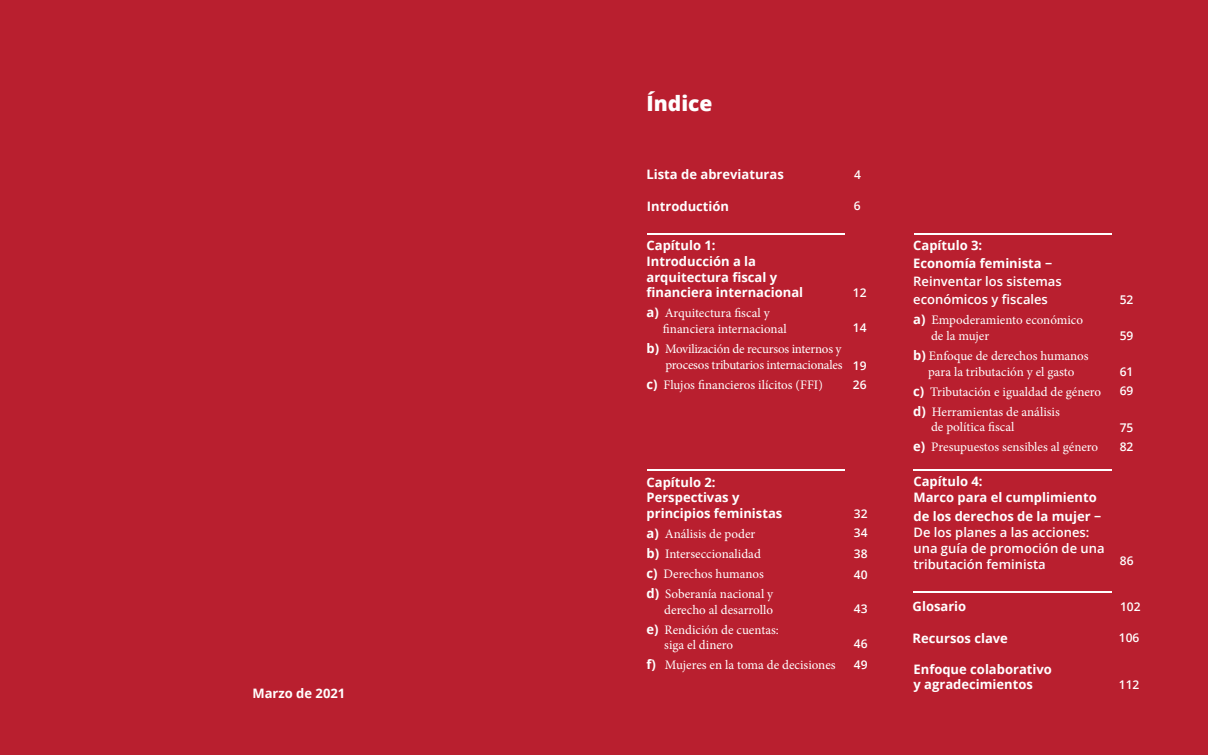
<style>
.page{position:relative;width:1208px;height:755px;background:#fff}
.page>*{position:absolute;margin:0;border:0;box-sizing:border-box;transform-origin:0 0}
.t1{font:800 21px "Open Sans";color:#fff}
.t2{font:13px/20px "Minion Pro";color:#fff}
.t3{font:700 13px/15.6px "Open Sans";color:#fff}
.t4{font:600 13px/18px "Open Sans";color:#fff}
.t5{font:13px/15.6px "Minion Pro";letter-spacing:-.02em;color:#fff;text-align:right}
.t6{font:600 12px/19.2px "Open Sans";color:#fff}
.s1{font-family:"Open Sans";font-weight:700}
.s2{font-weight:700}
.s3{font-weight:700;font-size:12.5px}
</style>
<div class="page">
<div style="left:0;top:0;width:614px;height:754px;background:#b91f2f"></div>
<div style="left:591px;top:0;width:617px;height:754px;background:#b91f2f"></div>
<hr style="left:647px;top:468px;width:197px;height:2px;background:#fff">
<hr style="left:647px;top:233px;width:197px;height:2px;background:#fff">
<hr style="left:914px;top:233px;width:197px;height:2px;background:#fff">
<hr style="left:913px;top:468px;width:198px;height:2px;background:#fff">
<hr style="left:913px;top:590px;width:198px;height:2px;background:#fff">
<p class="t3" style="left:252px;top:684px;width:94px">Marzo de 2021</p>
<h1 class="t1" style="left:646px;top:88px;width:68px">Índice</h1>
<p class="t3" style="left:646px;top:166px;width:139px">Lista de abreviaturas</p>
<p class="t3" style="left:647px;top:198px;width:84px">Introductión</p>
<p class="t3" style="left:646px;top:237px;width:158px">Capítulo 1:<br>Introducción a la arquitectura fiscal y financiera internacional</p>
<p class="t2" style="left:663px;top:305px;width:125px;line-height:15.6px;text-indent:-16px"><span class="s1">a)</span> Arquitectura fiscal y financiera internacional</p>
<p class="t5" style="left:646px;top:341px;width:197px"><span class="s1">b)</span> Movilización de recursos internos y procesos tributarios internacionales</p>
<p class="t2" style="left:646px;top:374px;width:178px"><span class="s1">c)</span> Flujos financieros ilícitos (FFI)</p>
<p class="t6" style="left:854px;top:164px;width:8px">4</p>
<p class="t6" style="left:854px;top:196px;width:8px">6</p>
<p class="t6" style="left:853px;top:282px;width:15px">12</p>
<p class="t6" style="left:853px;top:318px;width:15px">14</p>
<p class="t6" style="left:853px;top:355px;width:15px">19<br>26</p>
<p class="t3" style="left:646px;top:473px;width:137px">Capítulo 2:<br>Perspectivas y principios feministas</p>
<p class="t2" style="left:646px;top:523px;width:128px"><span class="s1">a)</span> Análisis de poder<br><span class="s1">b)</span> Interseccionalidad <span class="s1">c)</span> Derechos humanos <span class="s1">d)</span> Soberanía nacional y</p>
<p class="t2" style="left:646px;top:599px;width:134px;text-indent:18px">derecho al desarrollo <span class="s1">e)</span> Rendición de cuentas:</p>
<p class="t2" style="left:646px;top:634px;width:191px;text-indent:18px">siga el dinero<br><span class="s1">f)</span> Mujeres en la toma de decisiones</p>
<p class="t6" style="left:854px;top:503px;width:15px">32<br>34</p>
<p class="t6" style="left:854px;top:543px;width:15px;line-height:20.3px">38<br>40</p>
<p class="t6" style="left:854px;top:598px;width:15px">43</p>
<p class="t6" style="left:854px;top:632px;width:15px;line-height:21.3px">46<br>49</p>
<p class="t4" style="left:913px;top:236px;width:150px"><span class="s2">Capítulo 3:<br>Economía feminista</span> <span class="s3">−<br></span>Reinventar los sistemas económicos y fiscales</p>
<p class="t2" style="left:931px;top:312px;width:154px;line-height:15.6px;text-indent:-18px"><span class="s1">a)</span> Empoderamiento económico de la mujer</p>
<p class="t2" style="left:913px;top:348px;width:177px;line-height:15.6px;text-align:center"><span class="s1">b)</span> Enfoque de derechos humanos para la tributación y el gasto</p>
<p class="t2" style="left:913px;top:381px;width:189px"><span class="s1">c)</span> Tributación e igualdad de género <span class="s1">d)</span> Herramientas de análisis</p>
<p class="t2" style="left:913px;top:417px;width:186px;text-indent:18px">de política fiscal<br><span class="s1">e)</span> Presupuestos sensibles al género</p>
<p class="t3" style="left:913px;top:473px;width:185px;line-height:16px">Capítulo 4:<br>Marco para el cumplimiento</p>
<p class="t4" style="left:913px;top:507px;width:193px;line-height:16px"><span class="s2">de los derechos de la mujer</span> <span class="s3">−<br></span>De los planes a las acciones: una guía de promoción de una tributación feminista</p>
<p class="t3" style="left:912px;top:598px;width:55px">Glosario</p>
<p class="t3" style="left:912px;top:629px;width:97px">Recursos clave</p>
<p class="t3" style="left:913px;top:660px;width:140px">Enfoque colaborativo y agradecimientos</p>
<p class="t6" style="left:1119px;top:289px;width:15px">52</p>
<p class="t6" style="left:1119px;top:325px;width:15px">59</p>
<p class="t6" style="left:1119px;top:361px;width:15px;line-height:19.6px">61<br>69</p>
<p class="t6" style="left:1119px;top:418px;width:15px;line-height:18.7px">75<br>82</p>
<p class="t6" style="left:1120px;top:550px;width:15px">86</p>
<p class="t6" style="left:1120px;top:596px;width:22px">102</p>
<p class="t6" style="left:1119px;top:627px;width:22px">106</p>
<p class="t6" style="left:1119px;top:674px;width:22px">112</p>
</div>
